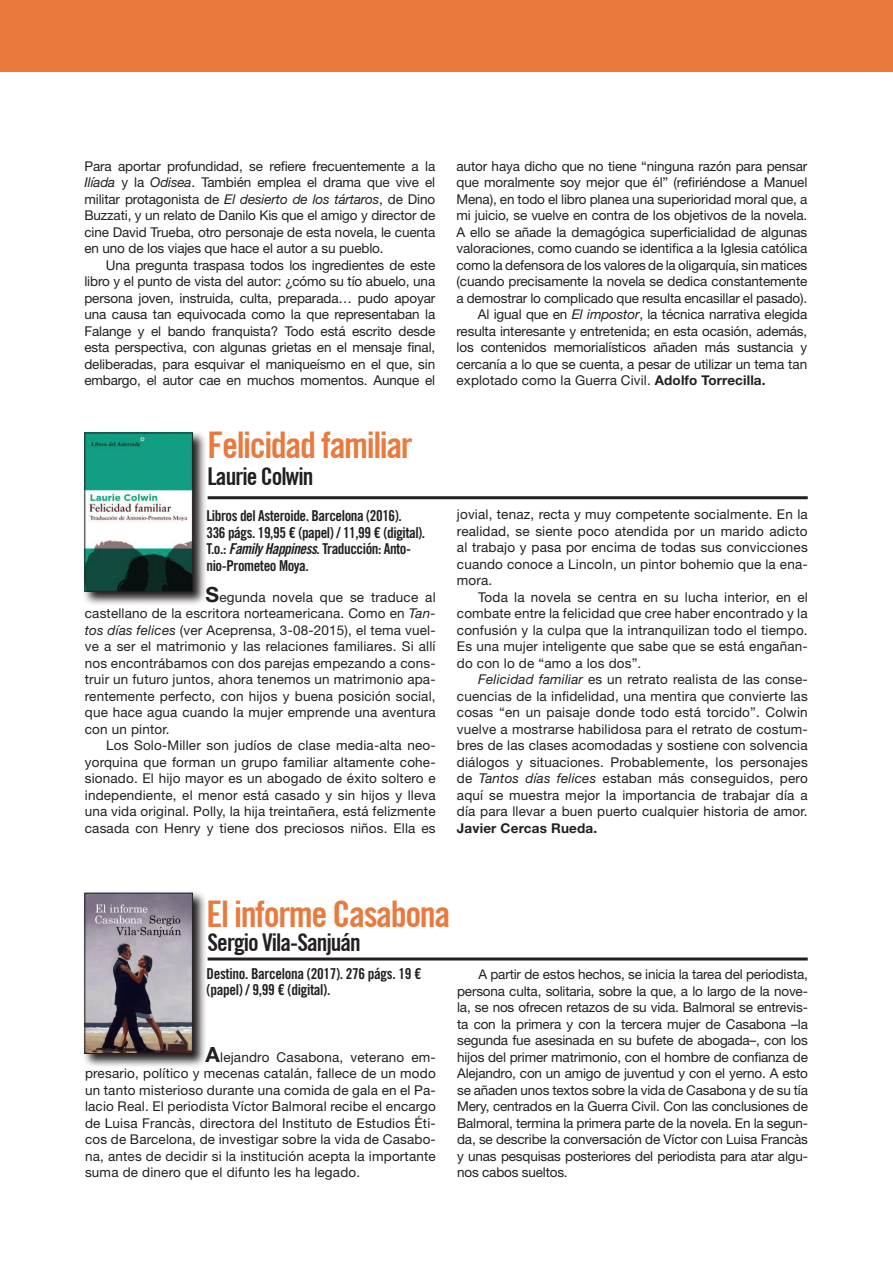
<style>
.page{position:relative;width:893px;height:1263px;background:#fff}
.page>*{position:absolute;margin:0;border:0;box-sizing:border-box;transform-origin:0 0}
.titulo{font:36px "Trade Gothic Bold Cond Twenty";letter-spacing:-.04em;color:#ea793e}
.titulo-2{font:24px "Trade Gothic Bold Cond Twenty";letter-spacing:-.04em;color:#231f20}
.t1{font:15px/16.5px "Trade Gothic LT Std Bd Cn 20";letter-spacing:-.03em;color:#231f20}
.t2{font:13.5px/16.5px "Helvetica Neue LT Std";letter-spacing:.015em;color:#231f20;text-align:justify}
.s1{font-style:italic}
.s2{font-family:"Trade Gothic LT Std Bd Cn 20 Obl"}
.s3{font-weight:700;font-size:21px}
.s4{font-weight:700}
</style>
<div class="page">
<div style="left:0;top:0;width:893px;height:72px;background:#ea793e"></div>
<hr style="left:208px;top:957px;width:600px;height:3px;background:#231f20">
<svg style="left:84px;top:892px;width:122px;height:174px;background:#969494"></svg>
<img style="left:86px;top:895px;width:105px;height:157px">
<div style="left:84px;top:893px;width:109px;height:161px;border:1px solid #231f20"></div>
<hr style="left:208px;top:496px;width:600px;height:3px;background:#231f20">
<svg style="left:84px;top:432px;width:122px;height:172px;background:#929192"></svg>
<img style="left:86px;top:435px;width:105px;height:155px">
<div style="left:84px;top:433px;width:109px;height:159px;border:1px solid #231f20"></div>
<p class="t2" style="left:84px;top:158px;width:352px">Para aportar profundidad, se refiere frecuentemente a la <span class="s1">Ilíada</span> y la <span class="s1">Odisea</span>. También emplea el drama que vive el militar protagonista de <span class="s1">El desierto de los tártaros</span>, de Dino Buzzati, y un relato de Danilo Kis que el amigo y director de cine David Trueba, otro personaje de esta novela, le cuenta en uno de los viajes que hace el autor a su pueblo.</p>
<p class="t2" style="left:84px;top:257px;width:352px;text-indent:21px">Una pregunta traspasa todos los ingredientes de este libro y el punto de vista del autor: ¿cómo su tío abuelo, una persona joven, instruida, culta, preparada… pudo apoyar una causa tan equivocada como la que representaban la Falange y el bando franquista? Todo está escrito desde esta perspectiva, con algunas grietas en el mensaje final, deliberadas, para esquivar el maniqueísmo en el que, sin embargo, el autor cae en muchos momentos. Aunque el</p>
<p class="titulo" style="left:208px;top:423px;width:207px">Felicidad familiar</p>
<p class="titulo-2" style="left:208px;top:462px;width:107px">Laurie Colwin</p>
<p class="t1" style="left:207px;top:507px;width:197px">Libros del Asteroide. Barcelona (2016).</p>
<p class="t1" style="left:207px;top:524px;width:220px">336 págs. 19,95 € (papel) / 11,99 € (digital).<br>T.o.: <span class="s2">Family Happiness</span>. Traducción: Anto&shy;nio-Prometeo Moya.</p>
<p class="t2" style="left:85px;top:589px;width:352px;text-indent:121px"><span class="s3">S</span>egunda novela que se traduce al castellano de la escritora norteamericana. Como en <span class="s1">Tan&shy;tos días felices</span> (ver Aceprensa, 3-08-2015), el tema vuel&shy;ve a ser el matrimonio y las relaciones familiares. Si allí nos encontrábamos con dos parejas empezando a cons&shy;truir un futuro juntos, ahora tenemos un matrimonio apa&shy;rentemente perfecto, con hijos y buena posición social, que hace agua cuando la mujer emprende una aventura con un pintor.</p>
<p class="t2" style="left:85px;top:737px;width:352px;text-indent:21px">Los Solo-Miller son judíos de clase media-alta neo&shy;yorquina que forman un grupo familiar altamente cohe&shy;sionado. El hijo mayor es un abogado de éxito soltero e independiente, el menor está casado y sin hijos y lleva una vida original. Polly, la hija treintañera, está felizmente casada con Henry y tiene dos preciosos niños. Ella es</p>
<p class="t2" style="left:456px;top:158px;width:352px">autor haya dicho que no tiene “ninguna razón para pensar que moralmente soy mejor que él” (refiriéndose a Manuel Mena), en todo el libro planea una superioridad moral que, a mi juicio, se vuelve en contra de los objetivos de la novela.<br>A ello se añade la demagógica superficialidad de algunas valoraciones, como cuando se identifica a la Iglesia católica como la defensora de los valores de la oligarquía, sin matices (cuando precisamente la novela se dedica constantemente a demostrar lo complicado que resulta encasillar el pasado).</p>
<p class="t2" style="left:456px;top:306px;width:352px;text-indent:21px">Al igual que en <span class="s1">El impostor</span>, la técnica narrativa elegida resulta interesante y entretenida; en esta ocasión, además, los contenidos memorialísticos añaden más sustancia y cercanía a lo que se cuenta, a pesar de utilizar un tema tan explotado como la Guerra Civil. <span class="s4">Adolfo Torrecilla.</span></p>
<p class="t2" style="left:457px;top:506px;width:352px">jovial, tenaz, recta y muy competente socialmente. En la realidad, se siente poco atendida por un marido adicto al trabajo y pasa por encima de todas sus convicciones cuando conoce a Lincoln, un pintor bohemio que la ena&shy;mora.</p>
<p class="t2" style="left:457px;top:589px;width:352px;text-indent:21px">Toda la novela se centra en su lucha interior, en el combate entre la felicidad que cree haber encontrado y la confusión y la culpa que la intranquilizan todo el tiempo.<br>Es una mujer inteligente que sabe que se está engañan&shy;do con lo de “amo a los dos”.</p>
<p class="t2" style="left:457px;top:671px;width:352px;text-indent:21px"><span class="s1">Felicidad familiar</span> es un retrato realista de las conse&shy;cuencias de la infidelidad, una mentira que convierte las cosas “en un paisaje donde todo está torcido”. Colwin vuelve a mostrarse habilidosa para el retrato de costum&shy;bres de las clases acomodadas y sostiene con solvencia diálogos y situaciones. Probablemente, los personajes de <span class="s1">Tantos días felices</span> estaban más conseguidos, pero aquí se muestra mejor la importancia de trabajar día a día para llevar a buen puerto cualquier historia de amor.<br><span class="s4">Javier Cercas Rueda.</span></p>
<p class="titulo" style="left:207px;top:893px;width:245px">El informe Casabona</p>
<p class="titulo-2" style="left:208px;top:928px;width:155px">Sergio Vila-Sanjuán</p>
<p class="t1" style="left:207px;top:965px;width:216px">Destino. Barcelona (2017). 276 págs. 19 € (papel) / 9,99 € (digital).</p>
<p class="t2" style="left:85px;top:1049px;width:352px;text-indent:120px"><span class="s3">A</span>lejandro Casabona, veterano em&shy;presario, político y mecenas catalán, fallece de un modo un tanto misterioso durante una comida de gala en el Pa&shy;lacio Real. El periodista Víctor Balmoral recibe el encargo de Luisa Francàs, directora del Instituto de Estudios Éti&shy;cos de Barcelona, de investigar sobre la vida de Casabo&shy;na, antes de decidir si la institución acepta la importante suma de dinero que el difunto les ha legado.</p>
<p class="t2" style="left:457px;top:966px;width:352px;text-indent:21px">A partir de estos hechos, se inicia la tarea del periodista, persona culta, solitaria, sobre la que, a lo largo de la nove&shy;la, se nos ofrecen retazos de su vida. Balmoral se entrevis&shy;ta con la primera y con la tercera mujer de Casabona –la segunda fue asesinada en su bufete de abogada–, con los hijos del primer matrimonio, con el hombre de confianza de Alejandro, con un amigo de juventud y con el yerno. A esto se añaden unos textos sobre la vida de Casabona y de su tía Mery, centrados en la Guerra Civil. Con las conclusiones de Balmoral, termina la primera parte de la novela. En la segun&shy;da, se describe la conversación de Víctor con Luisa Francàs y unas pesquisas posteriores del periodista para atar algu&shy;nos cabos sueltos.</p>
</div>
